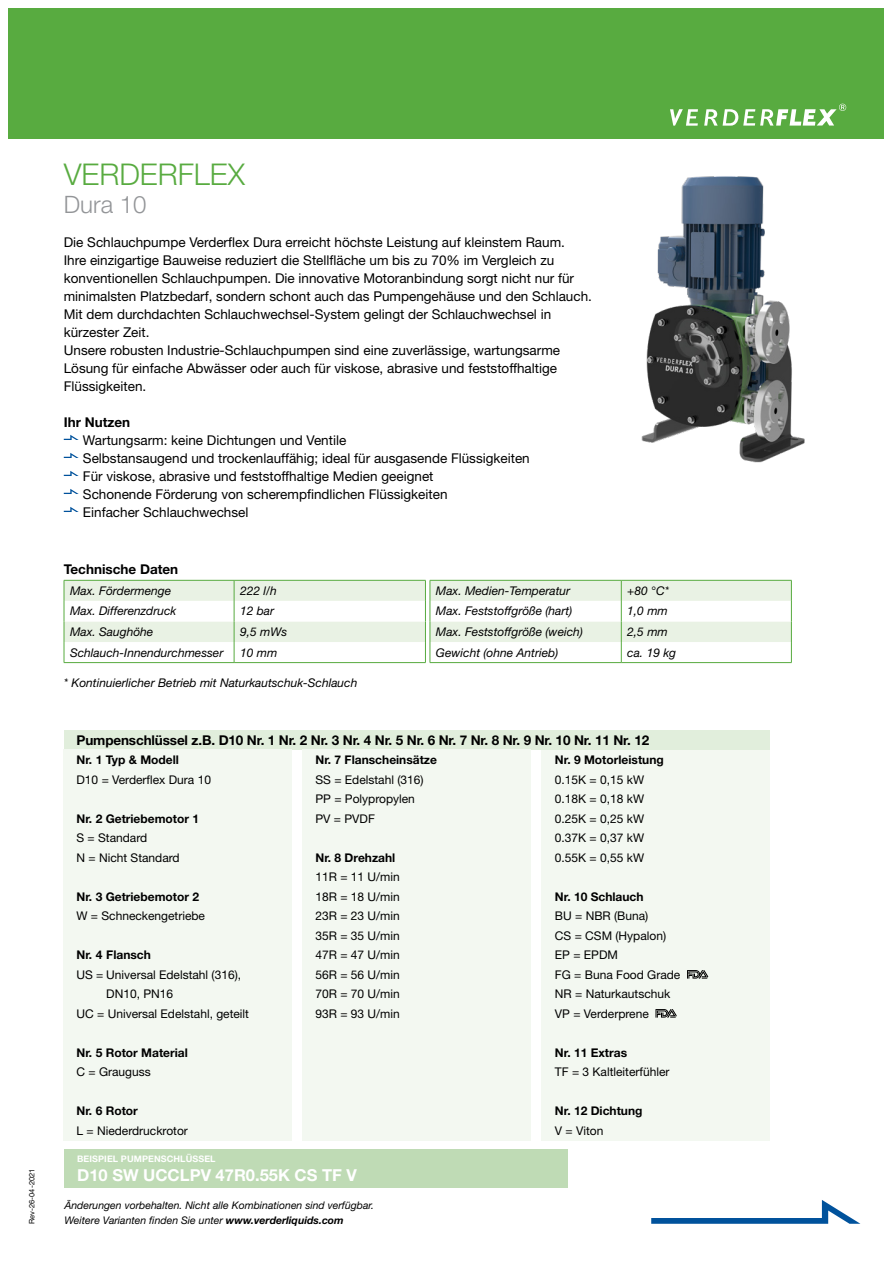
<style>
.page{position:relative;width:893px;height:1263px;background:#fff}
.page>*{position:absolute;margin:0;border:0;box-sizing:border-box;transform-origin:0 0}
.t1{font:300 30px "Helvetica Neue LT Std";color:#58ab40}
.t2{font:300 24px "Helvetica Neue LT Std";color:#939598}
.t3{font:700 16.5px "Helvetica Neue LT Std";color:#fff}
.t4{font:13.5px/18px "Helvetica Neue LT Std";color:#000}
.t5{font:700 13.5px "Helvetica Neue LT Std";letter-spacing:-.01em;color:#000}
.t6{font:12px/19.5px "Helvetica Neue LT Std";color:#000}
.t7{font:italic 12px "Helvetica Neue LT Std";color:#000}
.t8{font:700 12px "Helvetica Neue LT Std";color:#000}
.t9{font:italic 10.5px "Helvetica Neue LT Std";color:#000}
.t10{font:700 9px "Helvetica Neue LT Std";letter-spacing:.01em;color:#fff}
.t11{font:7.5px "Helvetica Neue LT Std";color:#000}
.s1{font-weight:700}
</style>
<div class="page">
<img style="left:641px;top:176px;width:164px;height:287px">
<div style="left:9px;top:9px;width:875px;height:130px;background:#58ab40"></div>
<svg style="left:651px;top:1200px;width:209px;height:24px"></svg>
<svg style="left:670px;top:109px;width:28px;height:17px"></svg>
<svg style="left:704px;top:104px;width:142px;height:22px"></svg>
<div style="left:541px;top:750px;width:229px;height:391px;background:#f3f8f1"></div>
<div style="left:64px;top:730px;width:706px;height:20px;background:#e1eedc"></div>
<div style="left:64px;top:750px;width:228px;height:391px;background:#f3f8f1"></div>
<div style="left:303px;top:750px;width:228px;height:391px;background:#f3f8f1"></div>
<div style="left:64px;top:1149px;width:504px;height:38px;background:#bfdbb5"></div>
<svg style="left:687px;top:970px;width:21px;height:9px"></svg>
<svg style="left:655px;top:1009px;width:22px;height:9px"></svg>
<svg style="left:64px;top:435px;width:15px;height:5px"></svg>
<svg style="left:64px;top:453px;width:15px;height:5px"></svg>
<svg style="left:64px;top:471px;width:15px;height:5px"></svg>
<svg style="left:64px;top:489px;width:15px;height:5px"></svg>
<svg style="left:64px;top:507px;width:15px;height:5px"></svg>
<svg style="left:64px;top:580px;width:728px;height:83px"></svg>
<p class="t11" style="left:27px;top:1224px;width:57px;rotate:-90deg">Rev-26-04-2021</p>
<h1 class="t1" style="left:64px;top:156px;width:183px">VERDERFLEX</h1>
<h2 class="t2" style="left:64px;top:190px;width:84px">Dura 10</h2>
<p class="t4" style="left:64px;top:233px;width:530px">Die Schlauchpumpe Verderflex Dura erreicht höchste Leistung auf kleinstem Raum.<br>Ihre einzigartige Bauweise reduziert die Stellfläche um bis zu 70% im Vergleich zu konventionellen Schlauchpumpen. Die innovative Motoranbindung sorgt nicht nur für minimalsten Platzbedarf, sondern schont auch das Pumpengehäuse und den Schlauch.<br>Mit dem durchdachten Schlauchwechsel-System gelingt der Schlauchwechsel in kürzester Zeit.<br>Unsere robusten Industrie-Schlauchpumpen sind eine zuverlässige, wartungsarme Lösung für einfache Abwässer oder auch für viskose, abrasive und feststoffhaltige Flüssigkeiten.</p>
<p class="t5" style="left:64px;top:413px;width:68px">Ihr Nutzen</p>
<p class="t4" style="left:83px;top:431px;width:448px">Wartungsarm: keine Dichtungen und Ventile<br>Selbstansaugend und trockenlauffähig; ideal für ausgasende Flüssigkeiten Für viskose, abrasive und feststoffhaltige Medien geeignet<br>Schonende Förderung von scherempfindlichen Flüssigkeiten<br>Einfacher Schlauchwechsel</p>
<p class="t5" style="left:64px;top:561px;width:116px">Technische Daten</p>
<p class="t7" style="left:70px;top:583px;width:103px">Max. Fördermenge</p>
<p class="t7" style="left:240px;top:583px;width:38px">222 l/h</p>
<p class="t7" style="left:436px;top:583px;width:136px">Max. Medien-Temperatur</p>
<p class="t7" style="left:627px;top:583px;width:43px">+80 °C*</p>
<p class="t7" style="left:70px;top:604px;width:108px">Max. Differenzdruck</p>
<p class="t7" style="left:240px;top:604px;width:36px">12 bar</p>
<p class="t7" style="left:436px;top:604px;width:138px">Max. Feststoffgröße (hart)</p>
<p class="t7" style="left:627px;top:604px;width:42px">1,0 mm</p>
<p class="t7" style="left:70px;top:624px;width:85px">Max. Saughöhe</p>
<p class="t7" style="left:240px;top:624px;width:49px">9,5 mWs</p>
<p class="t7" style="left:436px;top:624px;width:149px">Max. Feststoffgröße (weich)</p>
<p class="t7" style="left:627px;top:624px;width:42px">2,5 mm</p>
<p class="t7" style="left:70px;top:645px;width:155px">Schlauch-Innendurchmesser</p>
<p class="t7" style="left:240px;top:645px;width:39px">10 mm</p>
<p class="t7" style="left:436px;top:645px;width:124px">Gewicht (ohne Antrieb)</p>
<p class="t7" style="left:627px;top:645px;width:50px">ca. 19 kg</p>
<p class="t7" style="left:64px;top:675px;width:295px">* Kontinuierlicher Betrieb mit Naturkautschuk-Schlauch</p>
<p class="t5" style="left:77px;top:732px;width:574px">Pumpenschlüssel z.B. D10 Nr. 1 Nr. 2 Nr. 3 Nr. 4 Nr. 5 Nr. 6 Nr. 7 Nr. 8 Nr. 9 Nr. 10 Nr. 11 Nr. 12</p>
<p class="t8" style="left:77px;top:752px;width:104px">Nr. 1 Typ &amp; Modell</p>
<p class="t6" style="left:77px;top:769px;width:136px">D10 = Verderflex Dura 10</p>
<p class="t8" style="left:77px;top:811px;width:124px">Nr. 2 Getriebemotor 1</p>
<p class="t6" style="left:77px;top:828px;width:105px">S = Standard<br>N = Nicht Standard</p>
<p class="t8" style="left:77px;top:889px;width:124px">Nr. 3 Getriebemotor 2</p>
<p class="t6" style="left:77px;top:906px;width:130px">W = Schneckengetriebe</p>
<p class="t8" style="left:77px;top:947px;width:76px">Nr. 4 Flansch</p>
<p class="t6" style="left:77px;top:964px;width:166px">US = Universal Edelstahl (316),</p>
<p class="t6" style="left:106px;top:984px;width:68px">DN10, PN16</p>
<p class="t6" style="left:77px;top:1003px;width:174px">UC = Universal Edelstahl, geteilt</p>
<p class="t8" style="left:77px;top:1045px;width:113px">Nr. 5 Rotor Material</p>
<p class="t6" style="left:77px;top:1062px;width:76px">C = Grauguss</p>
<p class="t8" style="left:77px;top:1103px;width:63px">Nr. 6 Rotor</p>
<p class="t6" style="left:77px;top:1120px;width:113px">L = Niederdruckrotor</p>
<p class="t8" style="left:315px;top:752px;width:123px">Nr. 7 Flanscheinsätze</p>
<p class="t6" style="left:315px;top:769px;width:110px">SS = Edelstahl (316)<br>PP = Polypropylen<br>PV = PVDF</p>
<p class="t8" style="left:315px;top:850px;width:81px">Nr. 8 Drehzahl</p>
<p class="t6" style="left:315px;top:867px;width:86px;text-align:justify">11R = 11 U/min 18R = 18 U/min 23R = 23 U/min 35R = 35 U/min 47R = 47 U/min 56R = 56 U/min 70R = 70 U/min 93R = 93 U/min</p>
<p class="t10" style="left:77px;top:1153px;width:140px">BEISPIEL PUMPENSCHLÜSSEL</p>
<p class="t3" style="left:77px;top:1165px;width:281px">D10 SW UCCLPV 47R0.55K CS TF V</p>
<p class="t9" style="left:64px;top:1199px;width:311px">Änderungen vorbehalten. Nicht alle Kombinationen sind verfügbar.</p>
<p class="t9" style="left:64px;top:1214px;width:281px">Weitere Varianten finden Sie unter <span class="s1">www.verderliquids.com</span></p>
<p class="t8" style="left:555px;top:752px;width:110px">Nr. 9 Motorleistung</p>
<p class="t6" style="left:555px;top:769px;width:91px;text-align:justify">0.15K = 0,15 kW 0.18K = 0,18 kW 0.25K = 0,25 kW 0.37K = 0,37 kW 0.55K = 0,55 kW</p>
<p class="t8" style="left:555px;top:889px;width:90px">Nr. 10 Schlauch</p>
<p class="t6" style="left:555px;top:906px;width:127px">BU = NBR (Buna)<br>CS = CSM (Hypalon)<br>EP = EPDM<br>FG = Buna Food Grade<br>NR = Naturkautschuk<br>VP = Verderprene</p>
<p class="t8" style="left:555px;top:1045px;width:74px">Nr. 11 Extras</p>
<p class="t6" style="left:555px;top:1062px;width:116px">TF = 3 Kaltleiterfühler</p>
<p class="t8" style="left:555px;top:1103px;width:89px">Nr. 12 Dichtung</p>
<p class="t6" style="left:555px;top:1120px;width:50px">V = Viton</p>
</div>
